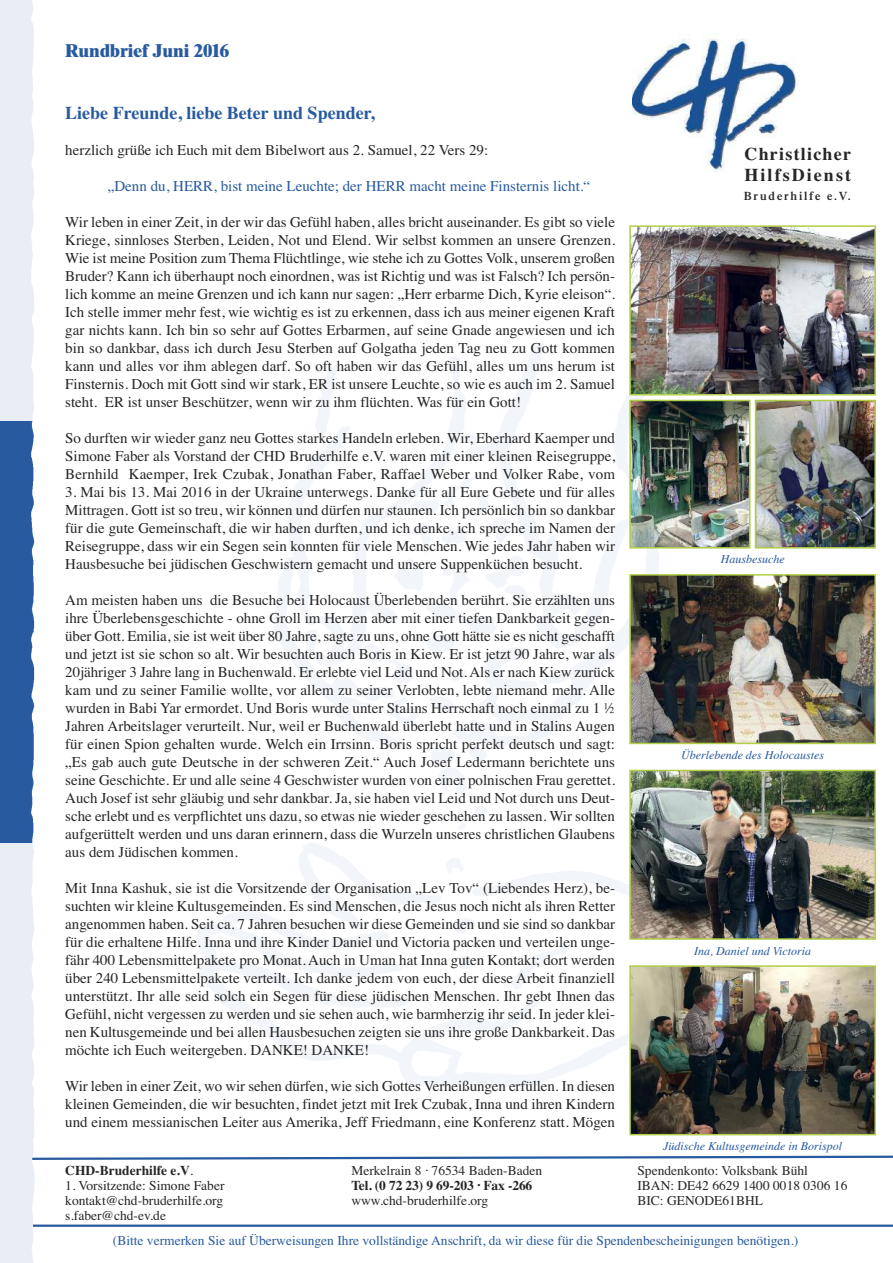
<style>
.page{position:relative;width:893px;height:1263px;background:#fff}
.page>*{position:absolute;margin:0;border:0;box-sizing:border-box;transform-origin:0 0}
.t1{font:700 18px "Times";color:#275a9e}
.t2{font:700 18px/21.6px "Times";letter-spacing:.07em;color:#272627}
.t3{font:800 18px "Times";color:#275a9e}
.t4{font:15px/18px "Times";color:#272627;text-align:justify}
.t5{font:15px "Times";color:#275a9e}
.t6{font:13.5px/15px "Times";color:#272627;text-align:justify}
.t7{font:13.5px "Times";color:#275a9e}
.t8{font:700 13.5px "Times";color:#272627}
.t9{font:italic 12px "Times";color:#275a9e}
.t10{font:600 12px "Times";letter-spacing:.15em;color:#272627}
.s1{font-weight:400}
</style>
<div class="page">
<img style="left:632px;top:34px;width:165px;height:139px">
<div style="left:739px;top:142px;width:124px;height:53px;background:#fff"></div>
<svg style="left:43px;top:1155px;width:850px;height:5px"></svg>
<hr style="left:26px;top:1224px;width:867px;height:3px;background:#275a9e">
<img style="left:0;top:0;width:43px;height:1263px">
<img style="left:0;top:422px;width:43px;height:421px">
<img style="left:632px;top:577px;width:241px;height:164px">
<div style="left:629px;top:574px;width:247px;height:170px;border:2px solid #b1ce4a"></div>
<img style="left:632px;top:773px;width:241px;height:164px">
<div style="left:629px;top:770px;width:247px;height:170px;border:2px solid #b1ce4a"></div>
<img style="left:632px;top:968px;width:241px;height:164px">
<div style="left:629px;top:965px;width:247px;height:170px;border:2px solid #b1ce4a"></div>
<img style="left:632px;top:228px;width:241px;height:164px">
<div style="left:629px;top:225px;width:247px;height:170px;border:2px solid #b1ce4a"></div>
<img style="left:632px;top:403px;width:115px;height:143px">
<div style="left:629px;top:400px;width:121px;height:149px;border:2px solid #b1ce4a"></div>
<img style="left:758px;top:403px;width:115px;height:143px">
<div style="left:755px;top:400px;width:121px;height:149px;border:2px solid #b1ce4a"></div>
<p class="t3" style="left:65px;top:44px;width:165px">Rundbrief Juni 2016</p>
<p class="t1" style="left:65px;top:102px;width:311px">Liebe Freunde, liebe Beter und Spender,</p>
<p class="t4" style="left:65px;top:141px;width:424px">herzlich grüße ich Euch mit dem Bibelwort aus 2. Samuel, 22 Vers 29:</p>
<p class="t5" style="left:108px;top:177px;width:484px">„Denn du, HERR, bist meine Leuchte; der HERR macht meine Finsternis licht.“</p>
<p class="t4" style="left:65px;top:213px;width:551px">Wir leben in einer Zeit, in der wir das Gefühl haben, alles bricht auseinander. Es gibt so viele Kriege, sinnloses Sterben, Leiden, Not und Elend. Wir selbst kommen an unsere Grenzen.<br>Wie ist meine Position zum Thema Flüchtlinge, wie stehe ich zu Gottes Volk, unserem großen Bruder? Kann ich überhaupt noch einordnen, was ist Richtig und was ist Falsch? Ich persön&shy;lich komme an meine Grenzen und ich kann nur sagen: „Herr erbarme Dich, Kyrie eleison“.<br>Ich stelle immer mehr fest, wie wichtig es ist zu erkennen, dass ich aus meiner eigenen Kraft gar nichts kann. Ich bin so sehr auf Gottes Erbarmen, auf seine Gnade angewiesen und ich bin so dankbar, dass ich durch Jesu Sterben auf Golgatha jeden Tag neu zu Gott kommen kann und alles vor ihm ablegen darf. So oft haben wir das Gefühl, alles um uns herum ist Finsternis. Doch mit Gott sind wir stark, ER ist unsere Leuchte, so wie es auch im 2. Samuel steht. ER ist unser Beschützer, wenn wir zu ihm flüchten. Was für ein Gott!</p>
<p class="t4" style="left:65px;top:429px;width:551px">So durften wir wieder ganz neu Gottes starkes Handeln erleben. Wir, Eberhard Kaemper und Simone Faber als Vorstand der CHD Bruderhilfe e.V. waren mit einer kleinen Reisegruppe, Bernhild Kaemper, Irek Czubak, Jonathan Faber, Raffael Weber und Volker Rabe, vom</p>
<p class="t4" style="left:65px;top:483px;width:551px">3. Mai bis 13. Mai 2016 in der Ukraine unterwegs. Danke für all Eure Gebete und für alles Mittragen. Gott ist so treu, wir können und dürfen nur staunen. Ich persönlich bin so dankbar für die gute Gemeinschaft, die wir haben durften, und ich denke, ich spreche im Namen der Reisegruppe, dass wir ein Segen sein konnten für viele Menschen. Wie jedes Jahr haben wir Hausbesuche bei jüdischen Geschwistern gemacht und unsere Suppenküchen besucht.</p>
<p class="t4" style="left:65px;top:591px;width:551px">Am meisten haben uns die Besuche bei Holocaust Überlebenden berührt. Sie erzählten uns ihre Überlebensgeschichte - ohne Groll im Herzen aber mit einer tiefen Dankbarkeit gegen&shy;über Gott. Emilia, sie ist weit über 80 Jahre, sagte zu uns, ohne Gott hätte sie es nicht geschafft und jetzt ist sie schon so alt. Wir besuchten auch Boris in Kiew. Er ist jetzt 90 Jahre, war als 20jähriger 3 Jahre lang in Buchenwald. Er erlebte viel Leid und Not. Als er nach Kiew zurück kam und zu seiner Familie wollte, vor allem zu seiner Verlobten, lebte niemand mehr. Alle wurden in Babi Yar ermordet. Und Boris wurde unter Stalins Herrschaft noch einmal zu 1 ½ Jahren Arbeitslager verurteilt. Nur, weil er Buchenwald überlebt hatte und in Stalins Augen für einen Spion gehalten wurde. Welch ein Irrsinn. Boris spricht perfekt deutsch und sagt: „Es gab auch gute Deutsche in der schweren Zeit.“ Auch Josef Ledermann berichtete uns seine Geschichte. Er und alle seine 4 Geschwister wurden von einer polnischen Frau gerettet.<br>Auch Josef ist sehr gläubig und sehr dankbar. Ja, sie haben viel Leid und Not durch uns Deut&shy;sche erlebt und es verpflichtet uns dazu, so etwas nie wieder geschehen zu lassen. Wir sollten aufgerüttelt werden und uns daran erinnern, dass die Wurzeln unseres christlichen Glaubens aus dem Jüdischen kommen.</p>
<p class="t4" style="left:65px;top:879px;width:551px">Mit Inna Kashuk, sie ist die Vorsitzende der Organisation „Lev Tov“ (Liebendes Herz), be&shy;suchten wir kleine Kultusgemeinden. Es sind Menschen, die Jesus noch nicht als ihren Retter angenommen haben. Seit ca. 7 Jahren besuchen wir diese Gemeinden und sie sind so dankbar für die erhaltene Hilfe. Inna und ihre Kinder Daniel und Victoria packen und verteilen unge&shy;fähr 400 Lebensmittelpakete pro Monat. Auch in Uman hat Inna guten Kontakt; dort werden über 240 Lebensmittelpakete verteilt. Ich danke jedem von euch, der diese Arbeit finanziell unterstützt. Ihr alle seid solch ein Segen für diese jüdischen Menschen. Ihr gebt Ihnen das Gefühl, nicht vergessen zu werden und sie sehen auch, wie barmherzig ihr seid. In jeder klei&shy;nen Kultusgemeinde und bei allen Hausbesuchen zeigten sie uns ihre große Dankbarkeit. Das möchte ich Euch weitergeben. DANKE! DANKE!</p>
<p class="t4" style="left:65px;top:1077px;width:551px">Wir leben in einer Zeit, wo wir sehen dürfen, wie sich Gottes Verheißungen erfüllen. In diesen kleinen Gemeinden, die wir besuchten, findet jetzt mit Irek Czubak, Inna und ihren Kindern und einem messianischen Leiter aus Amerika, Jeff Friedmann, eine Konferenz statt. Mögen</p>
<p class="t8" style="left:65px;top:1162px;width:129px">CHD-Bruderhilfe e.V<span class="s1">.</span></p>
<p class="t6" style="left:65px;top:1177px;width:161px">1. Vorsitzende: Simone Faber kontakt@chd-bruderhilfe.org s.faber@chd-ev.de</p>
<p class="t6" style="left:351px;top:1162px;width:192px">Merkelrain 8 . 76534 Baden-Baden</p>
<p class="t8" style="left:351px;top:1177px;width:183px">Tel. (0 72 23) 9 69-203 . Fax -266</p>
<p class="t6" style="left:351px;top:1192px;width:138px">www.chd-bruderhilfe.org</p>
<p class="t2" style="left:744px;top:143px;width:108px">Christlicher<br>HilfsDienst</p>
<p class="t10" style="left:744px;top:191px;width:109px">Bruderhilfe e.V.</p>
<p class="t9" style="left:721px;top:552px;width:65px">Hausbesuche</p>
<p class="t9" style="left:681px;top:748px;width:145px">Überlebende des Holocaustes</p>
<p class="t9" style="left:694px;top:943px;width:119px">Ina, Daniel und Victoria</p>
<p class="t9" style="left:663px;top:1139px;width:180px">Jüdische Kultusgemeinde in Borispol</p>
<p class="t6" style="left:637px;top:1162px;width:211px;text-align:left">Spendenkonto: Volksbank Bühl<br>IBAN: DE42 6629 1400 0018 0306 16<br>BIC: GENODE61BHL</p>
<p class="t7" style="left:113px;top:1232px;width:687px">(Bitte vermerken Sie auf Überweisungen Ihre vollständige Anschrift, da wir diese für die Spendenbescheinigungen benötigen.)</p>
</div>
